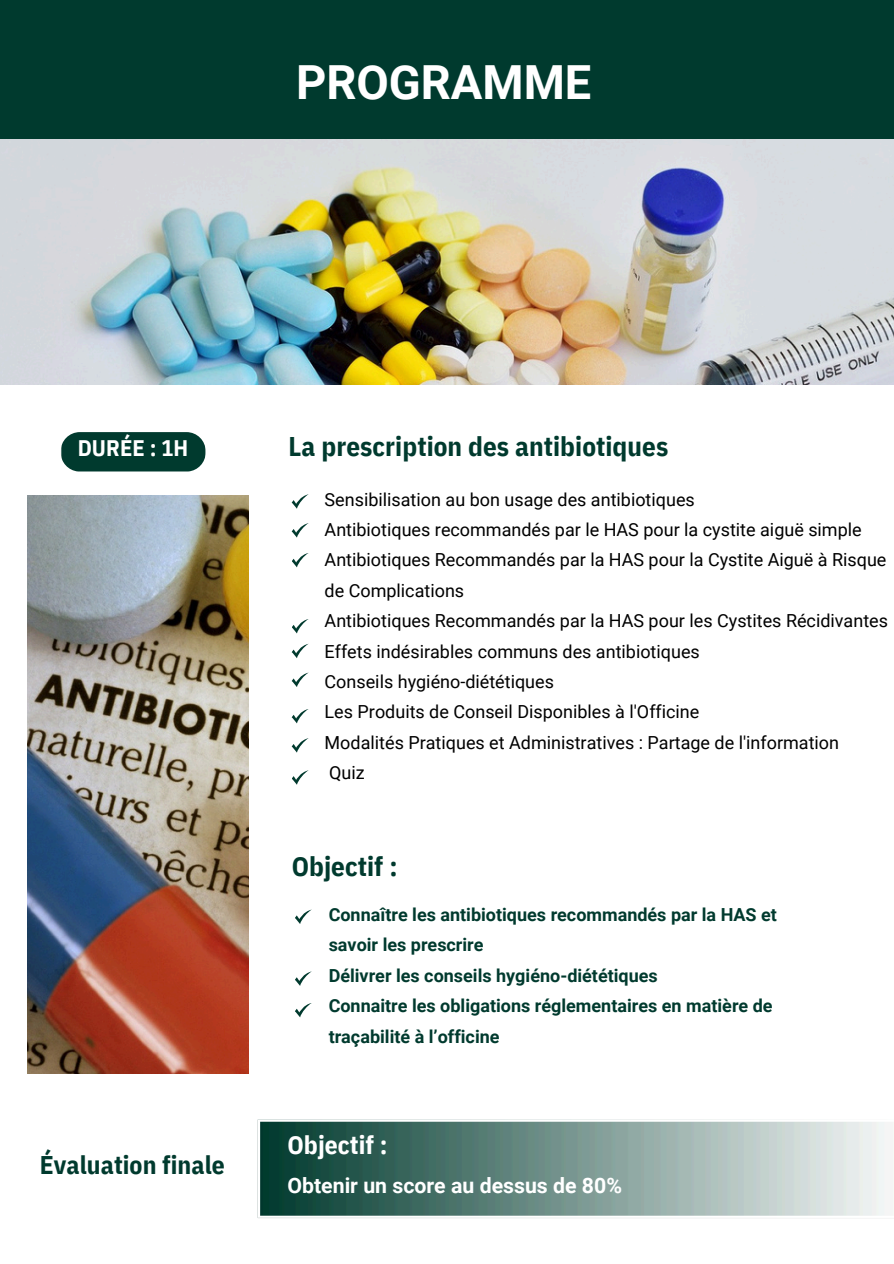
<style>
.page{position:relative;width:894px;height:1264px;background:#fff}
.page>*{position:absolute;margin:0;border:0;box-sizing:border-box;transform-origin:0 0}
.t1{font:700 46.95px "Roboto";color:#fff}
.t2{font:700 27px "IBM Plex Sans Cond";letter-spacing:.005em;color:#003a2e}
.t3{font:700 25.5px "IBM Plex Sans Cond";letter-spacing:.005em;color:#003a2e}
.t4{font:700 25.5px "IBM Plex Sans Cond";letter-spacing:.005em;color:#fff}
.t5{font:700 22.5px "IBM Plex Sans Cond";letter-spacing:.005em;color:#fff}
.t6{font:700 21.3px "Roboto";color:#fff}
.t7{font:18px/30.3px "Roboto";color:#000}
.t8{font:700 18px/30.3px "Roboto";color:#003a2e}
</style>
<div class="page">
<svg style="left:293px;top:748px;width:6px;height:4px"></svg>
<svg style="left:292px;top:553px;width:16px;height:14px"></svg>
<img style="left:61px;top:432px;width:145px;height:40px">
<img style="left:27px;top:495px;width:221px;height:579px">
<img style="left:0;top:0;width:893px;height:385px">
<img style="left:257px;top:1119px;width:628px;height:99px">
<img style="left:291px;top:494px;width:18px;height:44px">
<img style="left:292px;top:619px;width:16px;height:14px">
<img style="left:291px;top:633px;width:18px;height:54px">
<img style="left:291px;top:709px;width:18px;height:39px">
<img style="left:292px;top:770px;width:16px;height:12px">
<img style="left:295px;top:910px;width:16px;height:14px">
<img style="left:295px;top:971px;width:16px;height:15px">
<img style="left:295px;top:1003px;width:16px;height:15px">
<p class="t1" style="left:296px;top:56px;width:297px">PROGRAMME</p>
<p class="t5" style="left:78px;top:433px;width:112px">DURÉE : 1H</p>
<p class="t2" style="left:288px;top:428px;width:381px">La prescription des antibiotiques</p>
<p class="t7" style="left:324px;top:484px;width:371px">Sensibilisation au bon usage des antibiotiques</p>
<p class="t7" style="left:324px;top:514px;width:563px">Antibiotiques recommandés par le HAS pour la cystite aiguë simple<br>Antibiotiques Recommandés par la HAS pour la Cystite Aiguë à Risque de Complications</p>
<p class="t7" style="left:324px;top:606px;width:564px">Antibiotiques Recommandés par la HAS pour les Cystites Récidivantes<br>Effets indésirables communs des antibiotiques</p>
<h3 class="t7" style="left:324px;top:666px;width:231px">Conseils hygiéno-diététiques</h3>
<p class="t7" style="left:324px;top:697px;width:376px">Les Produits de Conseil Disponibles à l'Officine</p>
<p class="t7" style="left:324px;top:727px;width:516px">Modalités Pratiques et Administratives : Partage de l'information</p>
<h2 class="t7" style="left:329px;top:757px;width:37px">Quiz</h2>
<p class="t2" style="left:291px;top:848px;width:107px">Objectif :</p>
<p class="t3" style="left:40px;top:1147px;width:186px">Évaluation finale</p>
<h1 class="t8" style="left:328px;top:899px;width:449px">Connaître les antibiotiques recommandés par la HAS et savoir les prescrire<br>Délivrer les conseils hygiéno-diététiques<br>Connaitre les obligations réglementaires en matière de traçabilité à l’officine</h1>
<p class="t4" style="left:287px;top:1128px;width:102px">Objectif :</p>
<p class="t6" style="left:287px;top:1173px;width:336px">Obtenir un score au dessus de 80%</p>
</div>
